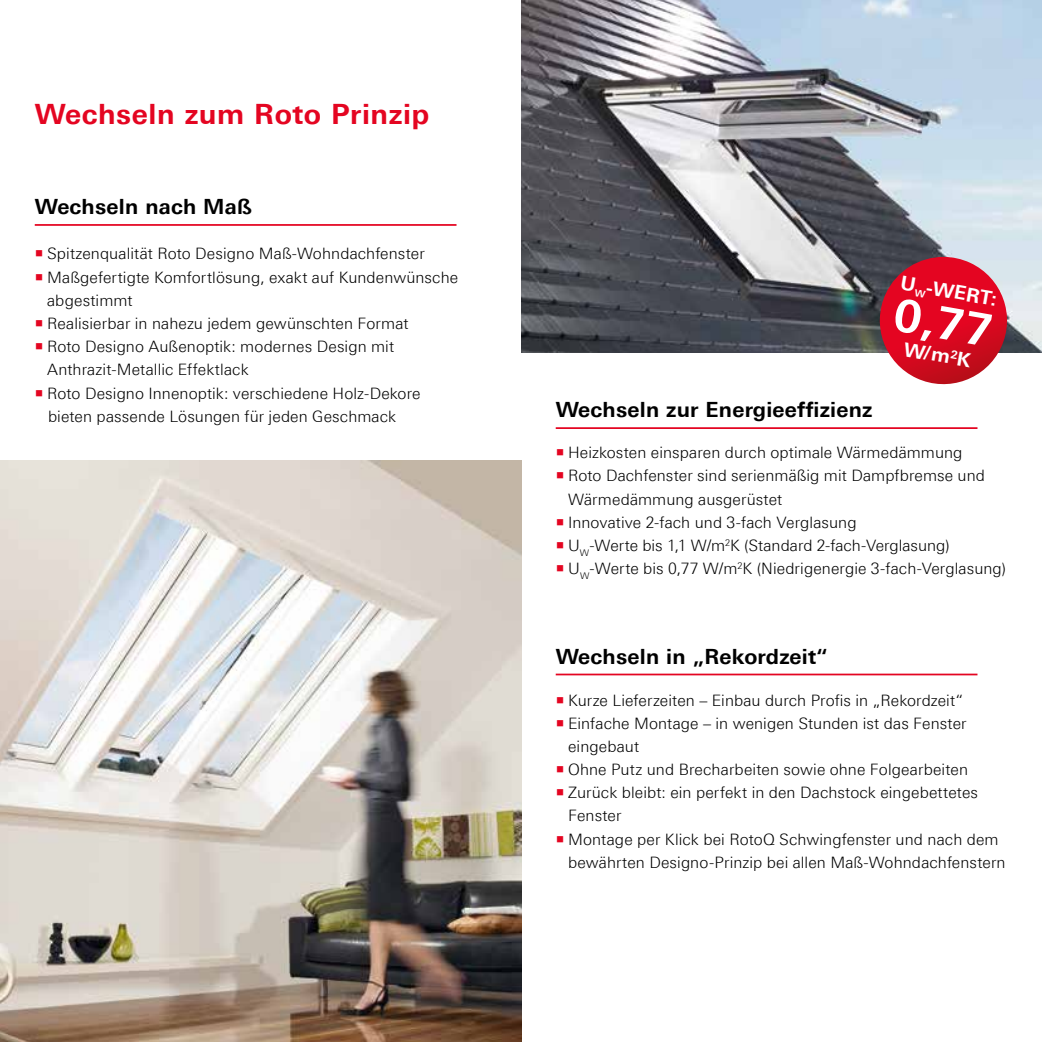
<style>
.page{position:relative;width:1042px;height:1042px;background:#fff}
.page>*{position:absolute;margin:0;border:0;box-sizing:border-box;transform-origin:0 0}
.t1{font:700 44.62px "LT Univers Basic";color:#fff}
.t2{font:700 28px "LT Univers Basic";letter-spacing:.02em;color:#e40521}
.t3{font:700 21px "LT Univers Basic";letter-spacing:.01em;color:#000}
.t4{font:700 19.43px "LT Univers Basic";color:#fff}
.t5{font:300 15.75px/23.1px "LT Univers Basic";letter-spacing:.005em;color:#000}
.s1{color:#e40521}
</style>
<div class="page">
<hr style="left:556px;top:427px;width:421px;height:2px;background:#e40521">
<hr style="left:556px;top:673px;width:421px;height:2px;background:#e40521">
<img style="left:521px;top:0;width:521px;height:352px">
<svg style="left:871px;top:257px;width:145px;height:128px"></svg>
<img style="left:0;top:461px;width:521px;height:581px">
<hr style="left:35px;top:224px;width:421px;height:2px;background:#e40521">
<h2 class="t2" style="left:35px;top:98px;width:396px">Wechseln zum Roto Prinzip</h2>
<h3 class="t3" style="left:35px;top:194px;width:219px">Wechseln nach Maß</h3>
<p class="t5" style="left:35px;top:242px;width:391px"><span class="s1">○</span> Spitzenqualität Roto Designo Maß-Wohndachfenster</p>
<p class="t5" style="left:47px;top:265px;width:413px;text-indent:-12px"><span class="s1">○</span> Maßgefertigte Komfortlösung, exakt auf Kundenwünsche abgestimmt</p>
<p class="t5" style="left:35px;top:312px;width:375px"><span class="s1">○</span> Realisierbar in nahezu jedem gewünschten Format</p>
<p class="t5" style="left:47px;top:335px;width:348px;text-indent:-12px"><span class="s1">○</span> Roto Designo Außenoptik: modernes Design mit<br>Anthrazit-Metallic Effektlack</p>
<p class="t5" style="left:48px;top:381px;width:374px;text-indent:-13px"><span class="s1">○</span> Roto Designo Innenoptik: verschiedene Holz-Dekore bieten passende Lösungen für jeden Geschmack</p>
<h3 class="t3" style="left:556px;top:397px;width:318px">Wechseln zur Energieeffizienz</h3>
<p class="t4" style="left:902px;top:271px;width:99px;rotate:10deg">U<sub>W</sub>-WERT:</p>
<h1 class="t1" style="left:899px;top:288px;width:101px;rotate:10deg">0,77</h1>
<p class="t4" style="left:906px;top:337px;width:69px;rotate:10deg">W/m<sup>2</sup>K</p>
<p class="t5" style="left:556px;top:441px;width:408px"><span class="s1">○</span> Heizkosten einsparen durch optimale Wärmedämmung</p>
<p class="t5" style="left:568px;top:464px;width:418px;text-indent:-12px"><span class="s1">○</span> Roto Dachfenster sind serienmäßig mit Dampfbremse und<br>Wärmedämmung ausgerüstet</p>
<p class="t5" style="left:556px;top:510px;width:302px"><span class="s1">○</span> Innovative 2-fach und 3-fach Verglasung</p>
<p class="t5" style="left:556px;top:534px;width:395px"><span class="s1">○</span> U<sub>W</sub>-Werte bis 1,1 W/m<sup>2</sup>K (Standard 2-fach-Verglasung)</p>
<p class="t5" style="left:556px;top:557px;width:452px"><span class="s1">○</span> U<sub>W</sub>-Werte bis 0,77 W/m<sup>2</sup>K (Niedrigenergie 3-fach-Verglasung)</p>
<h3 class="t3" style="left:556px;top:643px;width:274px">Wechseln in „Rekordzeit“</h3>
<p class="t5" style="left:556px;top:688px;width:409px"><span class="s1">○</span> Kurze Lieferzeiten – Einbau durch Profis in „Rekordzeit“</p>
<p class="t5" style="left:568px;top:711px;width:400px;text-indent:-12px"><span class="s1">○</span> Einfache Montage – in wenigen Stunden ist das Fenster eingebaut</p>
<p class="t5" style="left:556px;top:758px;width:414px"><span class="s1">○</span> Ohne Putz und Brecharbeiten sowie ohne Folgearbeiten</p>
<p class="t5" style="left:568px;top:781px;width:411px;text-indent:-12px"><span class="s1">○</span> Zurück bleibt: ein perfekt in den Dachstock eingebettetes<br>Fenster</p>
<p class="t5" style="left:568px;top:827px;width:439px;text-indent:-12px"><span class="s1">○</span> Montage per Klick bei RotoQ Schwingfenster und nach dem bewährten Designo-Prinzip bei allen Maß-Wohndachfenstern</p>
</div>
